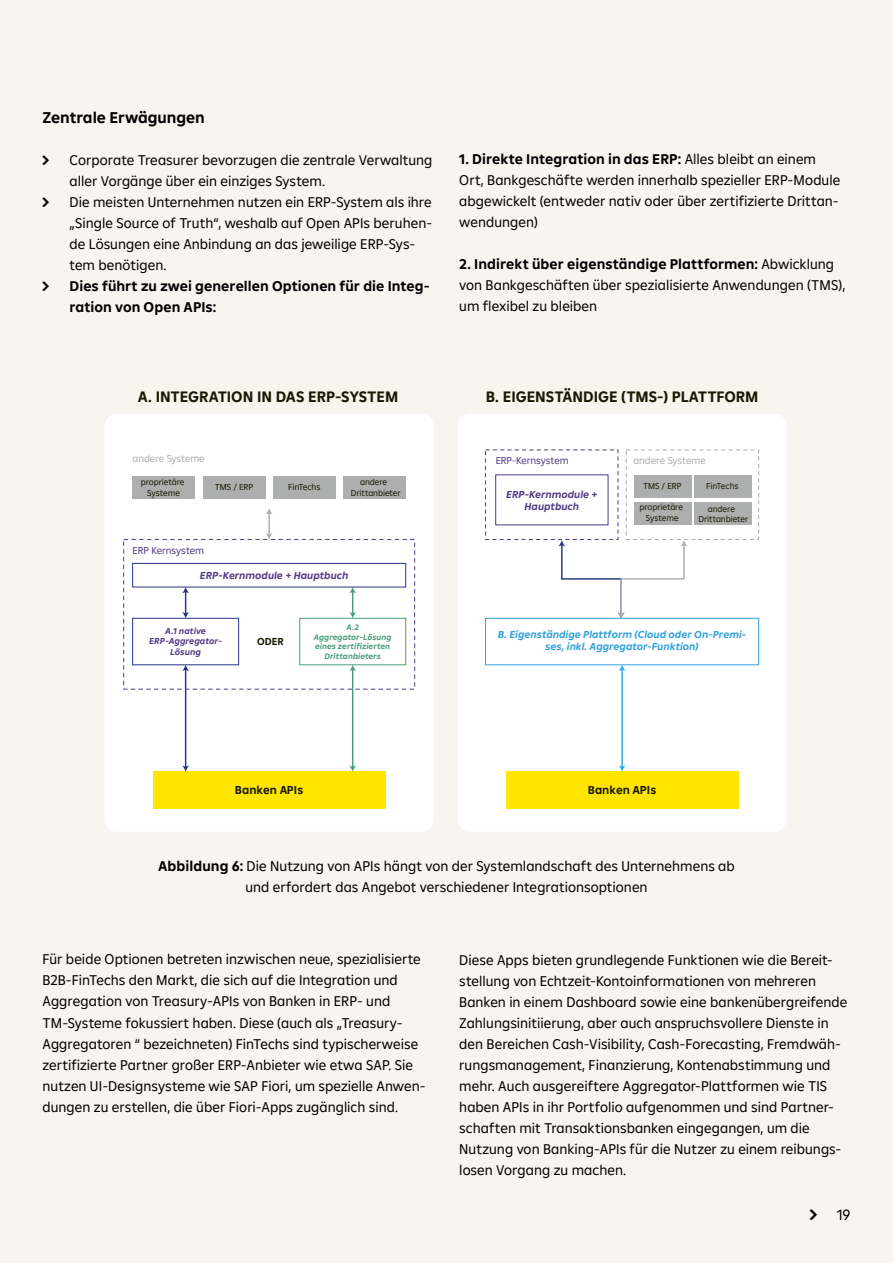
<style>
.page{position:relative;width:893px;height:1263px;background:#f8f4ee}
.page>*{position:absolute;margin:0;border:0;box-sizing:border-box;transform-origin:0 0}
.t1{font:700 15.75px "Amalia";letter-spacing:-.005em;color:#000}
.t2{font:700 15.3px "Amalia";color:#191902}
.t3{font:15px "Amalia";color:#000}
.t4{font:14.25px/21px "Amalia";color:#000}
.t5{font:700 14.25px "Amalia";letter-spacing:.005em;color:#000}
.t6{font:700 11.7px "Amalia";letter-spacing:.005em;color:#191902}
.t7{font:italic 700 10.2px/12.3px "Amalia";color:#30a1db;text-align:center}
.t8{font:italic 700 10.2px/12.3px "Amalia";color:#523b85;text-align:center}
.t9{font:10.2px "Amalia";letter-spacing:-.01em;color:#523b85}
.t10{font:10.2px "Amalia";letter-spacing:-.01em;color:#adaeae}
.t11{font:700 10.2px "Amalia";color:#191902}
.t12{font:8.7px/10.5px "Amalia";letter-spacing:-.01em;color:#191902;text-align:center}
.t13{font:italic 700 8.7px/10.5px "Amalia";letter-spacing:-.005em;color:#523b85;text-align:center}
.t14{font:italic 700 8.1px/9.6px "Amalia";letter-spacing:.005em;color:#499d7a;text-align:center}
.s1{font-family:"RBI Device Arrow";font-size:13.5px}
.s2{font-family:"RBI Device Arrow";font-weight:400;font-size:13.5px}
.s3{font-weight:700}
.s4{font-family:"RBI Device Arrow"}
</style>
<div class="page">
<div style="left:105px;top:414px;width:329px;height:418px;background:#fff;border-radius:12px"></div>
<div style="left:458px;top:414px;width:329px;height:418px;background:#fff;border-radius:12px"></div>
<div style="left:153px;top:772px;width:232px;height:37px;background:#ffe500"></div>
<div style="left:506px;top:772px;width:232px;height:37px;background:#ffe500"></div>
<hr style="left:185px;top:669px;width:1px;height:98px;background:#253483">
<svg style="left:182px;top:765px;width:7px;height:7px"></svg>
<svg style="left:182px;top:665px;width:7px;height:6px"></svg>
<hr style="left:352px;top:669px;width:1px;height:98px;background:#499d7a">
<svg style="left:349px;top:765px;width:7px;height:7px"></svg>
<svg style="left:349px;top:665px;width:7px;height:6px"></svg>
<hr style="left:621px;top:669px;width:2px;height:98px;background:#27ace3">
<svg style="left:619px;top:765px;width:7px;height:7px"></svg>
<svg style="left:619px;top:665px;width:7px;height:6px"></svg>
<svg style="left:182px;top:587px;width:7px;height:31px"></svg>
<svg style="left:349px;top:587px;width:7px;height:31px"></svg>
<hr style="left:268px;top:513px;width:2px;height:22px;background:#adaeae">
<svg style="left:266px;top:533px;width:7px;height:6px"></svg>
<svg style="left:266px;top:508px;width:6px;height:6px"></svg>
<div style="left:123px;top:539px;width:292px;height:151px;border:1px dashed #523b85"></div>
<div style="left:133px;top:476px;width:62px;height:23px;background:#adaeae"></div>
<div style="left:203px;top:476px;width:62px;height:23px;background:#adaeae"></div>
<div style="left:132px;top:618px;width:107px;height:47px;border:1px solid #253483"></div>
<div style="left:626px;top:449px;width:133px;height:91px;border:1px dashed #adaeae"></div>
<div style="left:273px;top:476px;width:62px;height:23px;background:#adaeae"></div>
<div style="left:344px;top:476px;width:62px;height:23px;background:#adaeae"></div>
<svg style="left:558px;top:540px;width:129px;height:78px"></svg>
<div style="left:132px;top:563px;width:274px;height:24px;border:1px solid #253483"></div>
<div style="left:485px;top:618px;width:274px;height:47px;border:1px solid #30a1db"></div>
<div style="left:299px;top:618px;width:107px;height:47px;border:1px solid #499d7a"></div>
<div style="left:634px;top:502px;width:58px;height:23px;background:#adaeae"></div>
<div style="left:634px;top:475px;width:58px;height:23px;background:#adaeae"></div>
<div style="left:694px;top:475px;width:58px;height:23px;background:#adaeae"></div>
<div style="left:694px;top:502px;width:58px;height:23px;background:#adaeae"></div>
<p class="t1" style="left:43px;top:107px;width:164px">Zentrale Erwägungen</p>
<p class="t4" style="left:43px;top:149px;width:391px"><span class="s1">·</span> Corporate Treasurer bevorzugen die zentrale Verwaltung</p>
<p class="t4" style="left:70px;top:170px;width:257px">aller Vorgänge über ein einziges System.</p>
<p class="t4" style="left:43px;top:191px;width:391px"><span class="s1">·</span> Die meisten Unternehmen nutzen ein ERP-System als ihre</p>
<p class="t4" style="left:70px;top:212px;width:364px">„Single Source of Truth“, weshalb auf Open APIs beruhen-</p>
<p class="t4" style="left:70px;top:233px;width:347px">de Lösungen eine Anbindung an das jeweilige ERP-Sys-</p>
<p class="t4" style="left:70px;top:254px;width:99px">tem benötigen.</p>
<p class="t5" style="left:43px;top:277px;width:389px"><span class="s2">·</span> Dies führt zu zwei generellen Optionen für die Integ-</p>
<p class="t5" style="left:70px;top:298px;width:148px">ration von Open APIs:</p>
<p class="t4" style="left:459px;top:148px;width:383px"><span class="s3">1. Direkte Integration in das ERP:</span> Alles bleibt an einem Ort, Bankgeschäfte werden innerhalb spezieller ERP-Module abgewickelt (entweder nativ oder über zertifizierte Drittan&shy;wendungen)</p>
<p class="t4" style="left:459px;top:253px;width:388px"><span class="s3">2. Indirekt über eigenständige Plattformen:</span> Abwicklung von Bankgeschäften über spezialisierte Anwendungen (TMS), um flexibel zu bleiben</p>
<p class="t2" style="left:138px;top:386px;width:262px">A. INTEGRATION IN DAS ERP-SYSTEM</p>
<p class="t2" style="left:486px;top:386px;width:274px">B. EIGENSTÄNDIGE (TMS-) PLATTFORM</p>
<p class="t10" style="left:133px;top:452px;width:74px">andere Systeme</p>
<p class="t12" style="left:141px;top:477px;width:45px">proprietäre<br>Systeme</p>
<p class="t12" style="left:215px;top:481px;width:40px">TMS / ERP</p>
<p class="t9" style="left:133px;top:544px;width:73px">ERP Kernsystem</p>
<p class="t12" style="left:288px;top:481px;width:34px">FinTechs</p>
<p class="t12" style="left:351px;top:477px;width:51px">andere<br>Drittanbieter</p>
<p class="t8" style="left:200px;top:569px;width:150px">ERP-Kernmodule + Hauptbuch</p>
<p class="t13" style="left:149px;top:625px;width:74px">A.1 native<br>ERP-Aggregator-<br>Lösung</p>
<p class="t11" style="left:257px;top:635px;width:28px">ODER</p>
<p class="t14" style="left:314px;top:622px;width:79px">A.2<br>Aggregator-Lösung eines zertifizierten<br>Drittanbieters</p>
<p class="t9" style="left:496px;top:454px;width:74px">ERP-Kernsystem</p>
<p class="t8" style="left:506px;top:487px;width:93px">ERP-Kernmodule +<br>Hauptbuch</p>
<p class="t10" style="left:633px;top:454px;width:74px">andere Systeme</p>
<p class="t12" style="left:643px;top:480px;width:40px">TMS / ERP</p>
<p class="t12" style="left:706px;top:480px;width:34px">FinTechs</p>
<p class="t12" style="left:698px;top:503px;width:51px">andere<br>Drittanbieter</p>
<p class="t12" style="left:639px;top:502px;width:45px">proprietäre<br>Systeme</p>
<p class="t7" style="left:498px;top:627px;width:250px">B. Eigenständige Plattform (Cloud oder On-Premi&shy;ses, inkl. Aggregator-Funktion)</p>
<p class="t6" style="left:235px;top:782px;width:70px">Banken APIs</p>
<p class="t6" style="left:588px;top:782px;width:70px">Banken APIs</p>
<p class="t4" style="left:158px;top:855px;width:578px;text-align:center"><span class="s3">Abbildung 6:</span> Die Nutzung von APIs hängt von der Systemlandschaft des Unternehmens ab und erfordert das Angebot verschiedener Integrationsoptionen</p>
<p class="t4" style="left:43px;top:948px;width:385px">Für beide Optionen betreten inzwischen neue, spezialisierte B2B-FinTechs den Markt, die sich auf die Integration und Aggregation von Treasury-APIs von Banken in ERP- und TM-Systeme fokussiert haben. Diese (auch als „Treasury-Aggregatoren “ bezeichneten) FinTechs sind typischerweise zertifizierte Partner großer ERP-Anbieter wie etwa SAP. Sie nutzen UI-Designsysteme wie SAP Fiori, um spezielle Anwen&shy;dungen zu erstellen, die über Fiori-Apps zugänglich sind.</p>
<p class="t4" style="left:459px;top:948px;width:390px">Diese Apps bieten grundlegende Funktionen wie die Bereit&shy;stellung von Echtzeit-Kontoinformationen von mehreren Banken in einem Dashboard sowie eine bankenübergreifende Zahlungsinitiierung, aber auch anspruchsvollere Dienste in den Bereichen Cash-Visibility, Cash-Forecasting, Fremdwäh&shy;rungsmanagement, Finanzierung, Kontenabstimmung und mehr. Auch ausgereiftere Aggregator-Plattformen wie TIS haben APIs in ihr Portfolio aufgenommen und sind Partner&shy;schaften mit Transaktionsbanken eingegangen, um die Nutzung von Banking-APIs für die Nutzer zu einem reibungs&shy;losen Vorgang zu machen.</p>
<p class="t3" style="left:810px;top:1205px;width:42px"><span class="s4">·</span> 19</p>
</div>
